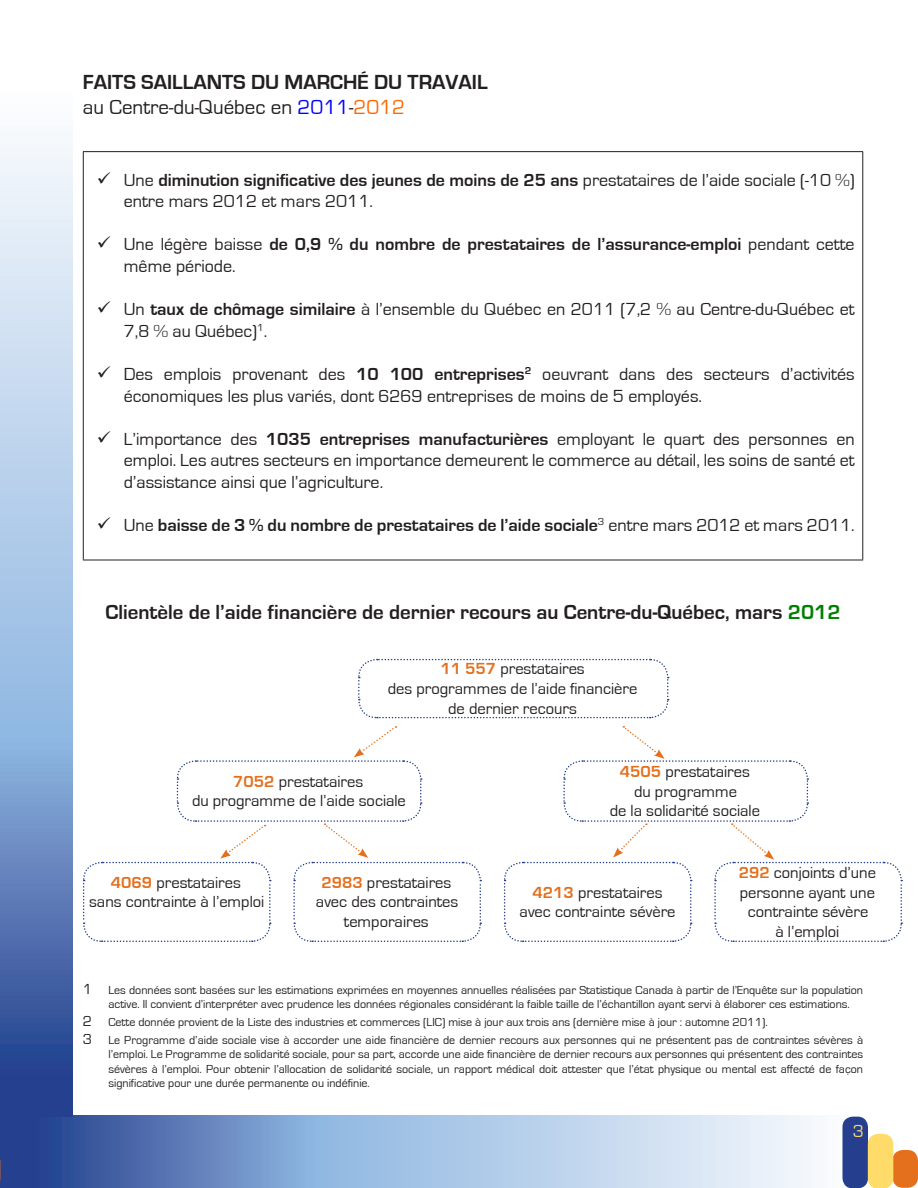
<style>
.page{position:relative;width:918px;height:1188px;background:#fff}
.page>*{position:absolute;margin:0;border:0;box-sizing:border-box;transform-origin:0 0}
.t1{font:700 21px "Eurostile";color:#231f20}
.t2{font:21px "Eurostile";color:#231f20}
.t3{font:18px/21.6px "Eurostile";color:#231f20}
.t4{font:700 18px/21.6px "Eurostile";color:#231f20}
.t5{font:18px "Eurostile";color:#ffdb6a}
.t6{font:16.5px/19.8px "Eurostile";color:#231f20;text-align:center}
.Note_de_bas_de_page{font:12px/14.4px "Eurostile";color:#231f20}
.s1{color:#00f}
.s2{color:#f60}
.s3{font-weight:700}
.s4{font-weight:400}
.s5{color:#008000}
.s6{font-weight:700;color:#e4701e}
.s7{font-size:15px}
</style>
<div class="page">
<svg style="left:0;top:1116px;width:917px;height:72px;background:#9cb4d8"></svg>
<svg style="left:0;top:1151px;width:1px;height:37px"></svg>
<div style="left:892px;top:1150px;width:26px;height:38px;background:#e4701e;border-radius:11px"></div>
<div style="left:842px;top:1117px;width:26px;height:71px;background:#253f8e;border-radius:11px"></div>
<div style="left:868px;top:1134px;width:25px;height:54px;background:#ffdb6a;border-radius:11px"></div>
<svg style="left:0;top:143px;width:72px;height:974px;background:#96afd6"></svg>
<hr style="left:83px;top:151px;width:780px;height:1px;background:#231f20">
<hr style="left:83px;top:152px;width:1px;height:408px;background:#231f20">
<hr style="left:862px;top:152px;width:1px;height:408px;background:#231f20">
<hr style="left:83px;top:560px;width:780px;height:1px;background:#231f20">
<svg style="left:358px;top:658px;width:311px;height:61px"></svg>
<svg style="left:503px;top:726px;width:400px;height:216px"></svg>
<svg style="left:83px;top:726px;width:399px;height:216px"></svg>
<p class="t1" style="left:83px;top:70px;width:406px">FAITS SAILLANTS DU MARCHÉ DU TRAVAIL</p>
<p class="t2" style="left:83px;top:96px;width:324px">au Centre-du-Québec en <span class="s1">2011</span>-<span class="s2">2012</span></p>
<p class="t3" style="left:124px;top:169px;width:732px;text-indent:-27px">✓ Une <span class="s3">diminution significative des jeunes de moins de 25 ans</span> prestataires de l’aide sociale (-10 %) entre mars 2012 et mars 2011.</p>
<p class="t4" style="left:124px;top:234px;width:732px;text-indent:-27px">✓ <span class="s4">Une légère baisse</span> de 0,9 % du nombre de prestataires de l’assurance-emploi <span class="s4">pendant cette même période.</span></p>
<p class="t3" style="left:124px;top:299px;width:732px;text-indent:-27px">✓ Un <span class="s3">taux de chômage similaire</span> à l’ensemble du Québec en 2011 (7,2 % au Centre-du-Québec et<br>7,8 % au Québec)<sup>1</sup>.</p>
<p class="t3" style="left:124px;top:364px;width:732px;text-indent:-27px">✓ Des emplois provenant des <span class="s3">10 100 entreprises</span><sup>2</sup> oeuvrant dans des secteurs d’activités économiques les plus variés, dont 6269 entreprises de moins de 5 employés.</p>
<p class="t3" style="left:124px;top:428px;width:732px;text-align:justify;text-indent:-27px">✓ L’importance des <span class="s3">1035 entreprises manufacturières</span> employant le quart des personnes en emploi. Les autres secteurs en importance demeurent le commerce au détail, les soins de santé et d’assistance ainsi que l’agriculture.</p>
<p class="t4" style="left:97px;top:515px;width:759px">✓ <span class="s4">Une</span> baisse de 3 % du nombre de prestataires de l’aide sociale<sup>3</sup> <span class="s4">entre mars 2012 et mars 2011.</span></p>
<p class="t1" style="left:105px;top:601px;width:737px">Clientèle de l’aide financière de dernier recours au Centre-du-Québec, mars <span class="s5">2012</span></p>
<p class="t6" style="left:440px;top:659px;width:146px"><span class="s6">11 557</span> prestataires</p>
<p class="t6" style="left:388px;top:679px;width:251px">des programmes de l’aide financière</p>
<p class="t6" style="left:448px;top:699px;width:130px">de dernier recours</p>
<p class="t6" style="left:233px;top:772px;width:131px"><span class="s6">7052</span> prestataires</p>
<p class="t6" style="left:192px;top:791px;width:215px">du programme de l’aide sociale</p>
<p class="t6" style="left:111px;top:873px;width:131px"><span class="s6">4069</span> prestataires</p>
<p class="t6" style="left:89px;top:892px;width:177px">sans contrainte à l’emploi</p>
<p class="t6" style="left:321px;top:873px;width:131px"><span class="s6">2983</span> prestataires</p>
<p class="t6" style="left:316px;top:892px;width:144px">avec des contraintes</p>
<p class="t6" style="left:344px;top:912px;width:86px">temporaires</p>
<p class="t6" style="left:620px;top:762px;width:131px"><span class="s6">4505</span> prestataires</p>
<p class="t6" style="left:634px;top:782px;width:105px">du programme</p>
<p class="t6" style="left:610px;top:801px;width:152px">de la solidarité sociale</p>
<p class="t6" style="left:533px;top:883px;width:131px"><span class="s6">4213</span> prestataires</p>
<p class="t6" style="left:520px;top:902px;width:157px">avec contrainte sévère</p>
<p class="t6" style="left:739px;top:863px;width:139px"><span class="s6">292</span> conjoints d’une</p>
<p class="t6" style="left:740px;top:883px;width:137px">personne ayant une contrainte sévère</p>
<p class="t6" style="left:775px;top:922px;width:65px">à l’emploi</p>
<p class="Note_de_bas_de_page" style="left:108px;top:983px;width:756px;text-indent:-25px"><span class="s7">1</span> Les données sont basées sur les estimations exprimées en moyennes annuelles réalisées par Statistique Canada à partir de l’Enquête sur la population active. Il convient d’interpréter avec prudence les données régionales considérant la faible taille de l’échantillon ayant servi à élaborer ces estimations.</p>
<p class="Note_de_bas_de_page" style="left:83px;top:1015px;width:686px"><span class="s7">2</span> Cette donnée provient de la Liste des industries et commerces (LIC) mise à jour aux trois ans (dernière mise à jour : automne 2011).</p>
<p class="Note_de_bas_de_page" style="left:108px;top:1033px;width:756px;text-align:justify;text-indent:-25px"><span class="s7">3</span> Le Programme d’aide sociale vise à accorder une aide financière de dernier recours aux personnes qui ne présentent pas de contraintes sévères à l’emploi. Le Programme de solidarité sociale, pour sa part, accorde une aide financière de dernier recours aux personnes qui présentent des contraintes sévères à l’emploi. Pour obtenir l’allocation de solidarité sociale, un rapport médical doit attester que l’état physique ou mental est affecté de façon significative pour une durée permanente ou indéfinie.</p>
<p class="t5" style="left:853px;top:1121px;width:13px">3</p>
</div>
